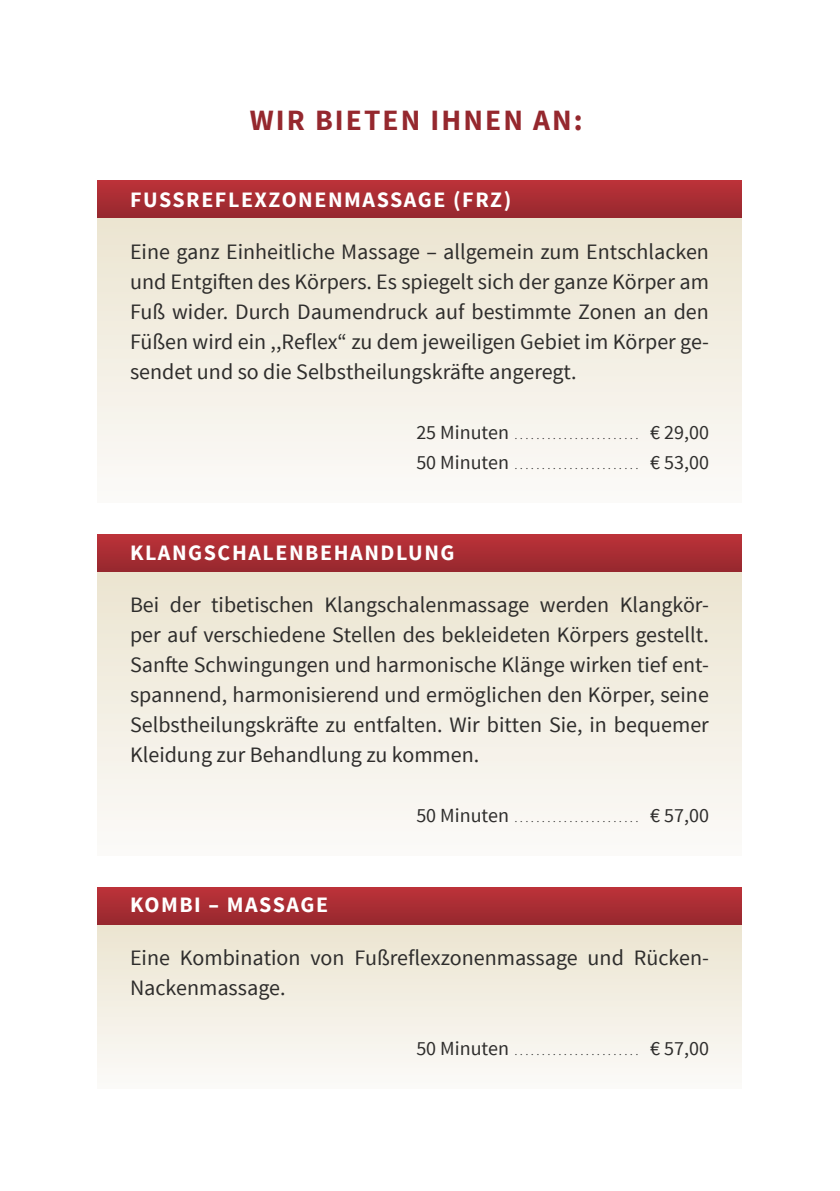
<style>
.page{position:relative;width:840px;height:1191px;background:#fff}
.page>*{position:absolute;margin:0;border:0;box-sizing:border-box;transform-origin:0 0}
.t1{font:700 29.4px "Source Sans Pro";letter-spacing:.07em;color:#95282e}
.t2{font:22px/30px "Source Sans Pro";color:#2e2d2c;text-align:justify}
.t3{font:700 22px "Source Sans Pro";letter-spacing:.07em;color:#fff}
.t4{font:20px "Source Sans Pro";color:#2e2d2c}
</style>
<div class="page">
<div style="left:98px;top:213px;width:642px;height:289px;background:linear-gradient(to bottom,#e9dfcb,#fdfdfb)"></div>
<div style="left:98px;top:570px;width:642px;height:285px;background:linear-gradient(to bottom,#ebe4d0,#fbfaf8)"></div>
<div style="left:98px;top:923px;width:642px;height:166px;background:linear-gradient(to bottom,#ebe4d0,#fbfaf8)"></div>
<svg style="left:98px;top:180px;width:642px;height:37px;background:#a92d33"></svg>
<div style="left:98px;top:534px;width:642px;height:38px;background:linear-gradient(to bottom,#bd3339,#97282e)"></div>
<div style="left:98px;top:887px;width:642px;height:38px;background:linear-gradient(to bottom,#bd3339,#97282e)"></div>
<h1 class="t1" style="left:249px;top:102px;width:334px">WIR BIETEN IHNEN AN:</h1>
<p class="t3" style="left:130px;top:185px;width:247px">FUSSREFLEXZONENMASSA</p>
<p class="t3" style="left:417px;top:185px;width:95px">GE (FRZ)</p>
<p class="t2" style="left:130px;top:237px;width:580px">Eine ganz Einheitliche Massage – allgemein zum Entschlacken und Entgiften des Körpers. Es spiegelt sich der ganze Körper am Fuß wider. Durch Daumendruck auf bestimmte Zonen an den Füßen wird ein ,,Reflex“ zu dem jeweiligen Gebiet im Körper ge&shy;sendet und so die Selbstheilungskräfte angeregt.</p>
<p class="t4" style="left:416px;top:420px;width:94px">25 Minuten</p>
<p class="t4" style="left:649px;top:420px;width:60px">€ 29,00</p>
<p class="t4" style="left:416px;top:450px;width:94px">50 Minuten</p>
<p class="t4" style="left:649px;top:450px;width:60px">€ 53,00</p>
<p class="t3" style="left:130px;top:538px;width:326px">KLANGSCHALENBEHANDLUNG</p>
<p class="t2" style="left:130px;top:590px;width:580px">Bei der tibetischen Klangschalenmassage werden Klangkör&shy;per auf verschiedene Stellen des bekleideten Körpers gestellt.<br>Sanfte Schwingungen und harmonische Klänge wirken tief ent&shy;spannend, harmonisierend und ermöglichen den Körper, seine Selbstheilungskräfte zu entfalten. Wir bitten Sie, in bequemer Kleidung zur Behandlung zu kommen.</p>
<p class="t4" style="left:416px;top:803px;width:94px">50 Minuten</p>
<p class="t4" style="left:649px;top:803px;width:60px">€ 57,00</p>
<p class="t3" style="left:130px;top:891px;width:112px">KOMBI – MASSA</p>
<p class="t3" style="left:300px;top:891px;width:29px">GE</p>
<p class="t2" style="left:130px;top:943px;width:580px">Eine Kombination von Fußreflexzonenmassage und Rücken-<br>Nackenmassage.</p>
<p class="t4" style="left:416px;top:1036px;width:94px">50 Minuten</p>
<p class="t4" style="left:649px;top:1036px;width:60px">€ 57,00</p>
</div>
